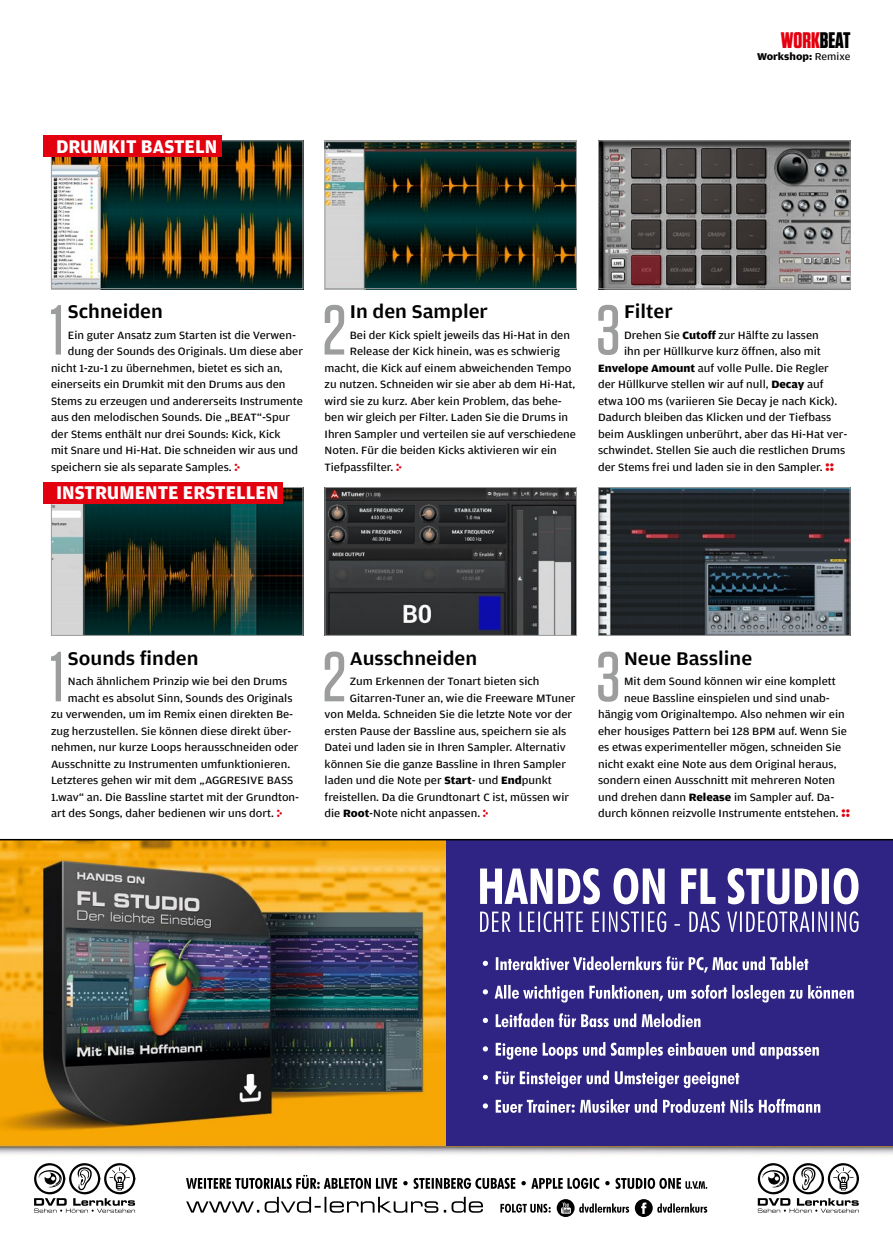
<style>
.page{position:relative;width:893px;height:1234px;background:#fff}
.page>*{position:absolute;margin:0;border:0;box-sizing:border-box;transform-origin:0 0}
.t1{font:500 70.35px "Tungsten";color:#9c9d9d}
.t2{font:700 22.5px "Tungsten";color:#e3000f}
.t3{font:500 19.5px "Amplitude Wide";color:#000}
.t4{font:700 19.5px "Amplitude";color:#fff}
.t5{font:11.25px "Amplitude Wide";color:#000}
.t6{font:700 10.5px "Amplitude Wide";color:#000}
.s1{color:#000}
.s2{font-weight:400}
.s3{font-family:"Click Bits Arrows 2";color:#e3000f}
.s4{font-weight:700}
.s5{font-family:"Click Bits Icons 3";color:#e3000f}
</style>
<div class="page">
<img style="left:53px;top:142px;width:248px;height:145px">
<div style="left:51px;top:140px;width:252px;height:149px;border:1px solid #9c9d9d"></div>
<img style="left:53px;top:489px;width:248px;height:144px">
<div style="left:51px;top:487px;width:252px;height:148px;border:1px solid #9c9d9d"></div>
<img style="left:327px;top:142px;width:248px;height:145px">
<div style="left:325px;top:140px;width:252px;height:149px;border:1px solid #9c9d9d"></div>
<img style="left:327px;top:489px;width:248px;height:144px">
<div style="left:325px;top:487px;width:252px;height:148px;border:1px solid #9c9d9d"></div>
<img style="left:600px;top:142px;width:248px;height:145px">
<div style="left:598px;top:140px;width:252px;height:149px;border:1px solid #9c9d9d"></div>
<img style="left:600px;top:489px;width:248px;height:144px">
<div style="left:598px;top:487px;width:252px;height:148px;border:1px solid #9c9d9d"></div>
<div style="left:43px;top:136px;width:179px;height:21px;background:#e3000f"></div>
<div style="left:43px;top:482px;width:240px;height:21px;background:#e3000f"></div>
<img style="left:0;top:840px;width:893px;height:377px">
<div style="left:446px;top:839px;width:447px;height:306px;background:#2f2483"></div>
<svg style="left:186px;top:1196px;width:297px;height:16px"></svg>
<svg style="left:186px;top:1174px;width:521px;height:14px"></svg>
<svg style="left:635px;top:1198px;width:18px;height:18px"></svg>
<svg style="left:641px;top:1202px;width:5px;height:11px"></svg>
<svg style="left:657px;top:1202px;width:50px;height:10px"></svg>
<svg style="left:557px;top:1198px;width:18px;height:18px"></svg>
<svg style="left:561px;top:1201px;width:10px;height:12px"></svg>
<svg style="left:579px;top:1202px;width:50px;height:10px"></svg>
<svg style="left:500px;top:1203px;width:51px;height:9px"></svg>
<svg style="left:758px;top:1162px;width:101px;height:50px"></svg>
<svg style="left:34px;top:1162px;width:101px;height:50px"></svg>
<svg style="left:480px;top:911px;width:378px;height:20px"></svg>
<svg style="left:480px;top:868px;width:378px;height:36px"></svg>
<svg style="left:483px;top:1098px;width:337px;height:14px"></svg>
<svg style="left:483px;top:1070px;width:256px;height:17px"></svg>
<svg style="left:483px;top:1042px;width:336px;height:17px"></svg>
<svg style="left:483px;top:1013px;width:217px;height:14px"></svg>
<svg style="left:483px;top:984px;width:371px;height:18px"></svg>
<svg style="left:483px;top:956px;width:325px;height:16px"></svg>
<hr style="left:0;top:838px;width:893px;height:2px;background:#000">
<h3 class="t4" style="left:56px;top:135px;width:163px">DRUMKIT BASTELN</h3>
<h2 class="t2" style="left:781px;top:28px;width:71px">WORK<span class="s1">BEAT</span></h2>
<p class="t6" style="left:757px;top:51px;width:95px">Workshop: <span class="s2">Remixe</span></p>
<h1 class="t1" style="left:50px;top:293px;width:15px">1</h1>
<h3 class="t3" style="left:68px;top:301px;width:96px">Schneiden</h3>
<p class="t5" style="left:68px;top:328px;width:230px">Ein guter Ansatz zum Starten ist die Verwen-</p>
<p class="t5" style="left:68px;top:345px;width:237px">dung der Sounds des Originals. Um diese aber</p>
<p class="t5" style="left:51px;top:361px;width:233px">nicht 1-zu-1 zu übernehmen, bietet es sich an,</p>
<p class="t5" style="left:51px;top:378px;width:236px">einerseits ein Drumkit mit den Drums aus den</p>
<p class="t5" style="left:51px;top:394px;width:253px">Stems zu erzeugen und andererseits Instrumente</p>
<p class="t5" style="left:51px;top:411px;width:241px">aus den melodischen Sounds. Die „BEAT“-Spur</p>
<p class="t5" style="left:51px;top:427px;width:231px">der Stems enthält nur drei Sounds: Kick, Kick</p>
<p class="t5" style="left:51px;top:444px;width:249px">mit Snare und Hi-Hat. Die schneiden wir aus und</p>
<p class="t5" style="left:51px;top:460px;width:191px">speichern sie als separate Samples. <span class="s3">1</span></p>
<h3 class="t4" style="left:56px;top:482px;width:224px">INSTRUMENTE ERSTELLEN</h3>
<h1 class="t1" style="left:322px;top:293px;width:25px">2</h1>
<h3 class="t3" style="left:350px;top:301px;width:140px">In den Sampler</h3>
<p class="t5" style="left:350px;top:328px;width:222px">Bei der Kick spielt jeweils das Hi-Hat in den</p>
<p class="t5" style="left:350px;top:345px;width:212px">Release der Kick hinein, was es schwierig</p>
<p class="t5" style="left:325px;top:361px;width:248px">macht, die Kick auf einem abweichenden Tempo</p>
<p class="t5" style="left:325px;top:378px;width:252px">zu nutzen. Schneiden wir sie aber ab dem Hi-Hat,</p>
<p class="t5" style="left:325px;top:394px;width:239px">wird sie zu kurz. Aber kein Problem, das behe-</p>
<p class="t5" style="left:325px;top:411px;width:245px">ben wir gleich per Filter. Laden Sie die Drums in</p>
<p class="t5" style="left:325px;top:427px;width:253px">Ihren Sampler und verteilen sie auf verschiedene</p>
<p class="t5" style="left:325px;top:444px;width:234px">Noten. Für die beiden Kicks aktivieren wir ein</p>
<p class="t5" style="left:325px;top:460px;width:79px">Tiefpassfilter. <span class="s3">1</span></p>
<h1 class="t1" style="left:596px;top:293px;width:26px">3</h1>
<h3 class="t3" style="left:624px;top:301px;width:50px">Filter</h3>
<p class="t5" style="left:624px;top:328px;width:196px">Drehen Sie <span class="s4">Cutoff</span> zur Hälfte zu lassen</p>
<p class="t5" style="left:624px;top:345px;width:198px">ihn per Hüllkurve kurz öffnen, also mit</p>
<p class="t5" style="left:598px;top:361px;width:232px"><span class="s4">Envelope Amount</span> auf volle Pulle. Die Regler</p>
<p class="t5" style="left:598px;top:378px;width:227px">der Hüllkurve stellen wir auf null, <span class="s4">Decay</span> auf</p>
<p class="t5" style="left:598px;top:394px;width:241px">etwa 100 ms (variieren Sie Decay je nach Kick).</p>
<p class="t5" style="left:598px;top:411px;width:235px">Dadurch bleiben das Klicken und der Tiefbass</p>
<p class="t5" style="left:598px;top:427px;width:251px">beim Ausklingen unberührt, aber das Hi-Hat ver-</p>
<p class="t5" style="left:598px;top:444px;width:249px">schwindet. Stellen Sie auch die restlichen Drums</p>
<p class="t5" style="left:598px;top:460px;width:238px">der Stems frei und laden sie in den Sampler. <span class="s5">r</span></p>
<h1 class="t1" style="left:50px;top:640px;width:15px">1</h1>
<h3 class="t3" style="left:68px;top:647px;width:132px">Sounds finden</h3>
<p class="t5" style="left:68px;top:675px;width:221px">Nach ähnlichem Prinzip wie bei den Drums</p>
<p class="t5" style="left:68px;top:691px;width:226px">macht es absolut Sinn, Sounds des Originals</p>
<p class="t5" style="left:51px;top:708px;width:244px">zu verwenden, um im Remix einen direkten Be-</p>
<p class="t5" style="left:51px;top:724px;width:242px">zug herzustellen. Sie können diese direkt über-</p>
<p class="t5" style="left:51px;top:741px;width:249px">nehmen, nur kurze Loops herausschneiden oder</p>
<p class="t5" style="left:51px;top:757px;width:241px">Ausschnitte zu Instrumenten umfunktionieren.</p>
<p class="t5" style="left:51px;top:774px;width:244px">Letzteres gehen wir mit dem „AGGRESIVE BASS</p>
<p class="t5" style="left:51px;top:790px;width:250px">1.wav“ an. Die Bassline startet mit der Grundton-</p>
<p class="t5" style="left:51px;top:807px;width:233px">art des Songs, daher bedienen wir uns dort. <span class="s3">1</span></p>
<h1 class="t1" style="left:322px;top:640px;width:25px">2</h1>
<h3 class="t3" style="left:350px;top:647px;width:129px">Ausschneiden</h3>
<p class="t5" style="left:350px;top:675px;width:191px">Zum Erkennen der Tonart bieten sich</p>
<p class="t5" style="left:350px;top:691px;width:227px">Gitarren-Tuner an, wie die Freeware MTuner</p>
<p class="t5" style="left:325px;top:708px;width:249px">von Melda. Schneiden Sie die letzte Note vor der</p>
<p class="t5" style="left:325px;top:724px;width:243px">ersten Pause der Bassline aus, speichern sie als</p>
<p class="t5" style="left:325px;top:741px;width:243px">Datei und laden sie in Ihren Sampler. Alternativ</p>
<p class="t5" style="left:325px;top:757px;width:243px">können Sie die ganze Bassline in Ihren Sampler</p>
<p class="t5" style="left:325px;top:774px;width:229px">laden und die Note per <span class="s4">Start</span>- und <span class="s4">End</span>punkt</p>
<p class="t5" style="left:325px;top:790px;width:246px">freistellen. Da die Grundtonart C ist, müssen wir</p>
<p class="t5" style="left:325px;top:807px;width:166px">die <span class="s4">Root</span>-Note nicht anpassen. <span class="s3">1</span></p>
<h1 class="t1" style="left:596px;top:640px;width:26px">3</h1>
<h3 class="t3" style="left:624px;top:647px;width:130px">Neue Bassline</h3>
<p class="t5" style="left:624px;top:675px;width:213px">Mit dem Sound können wir eine komplett</p>
<p class="t5" style="left:624px;top:691px;width:207px">neue Bassline einspielen und sind unab-</p>
<p class="t5" style="left:598px;top:708px;width:248px">hängig vom Originaltempo. Also nehmen wir ein</p>
<p class="t5" style="left:598px;top:724px;width:250px">eher housiges Pattern bei 128 BPM auf. Wenn Sie</p>
<p class="t5" style="left:598px;top:741px;width:245px">es etwas experimenteller mögen, schneiden Sie</p>
<p class="t5" style="left:598px;top:757px;width:240px">nicht exakt eine Note aus dem Original heraus,</p>
<p class="t5" style="left:598px;top:774px;width:239px">sondern einen Ausschnitt mit mehreren Noten</p>
<p class="t5" style="left:598px;top:790px;width:238px">und drehen dann <span class="s4">Release</span> im Sampler auf. Da-</p>
<p class="t5" style="left:598px;top:807px;width:254px">durch können reizvolle Instrumente entstehen. <span class="s5">r</span></p>
</div>
